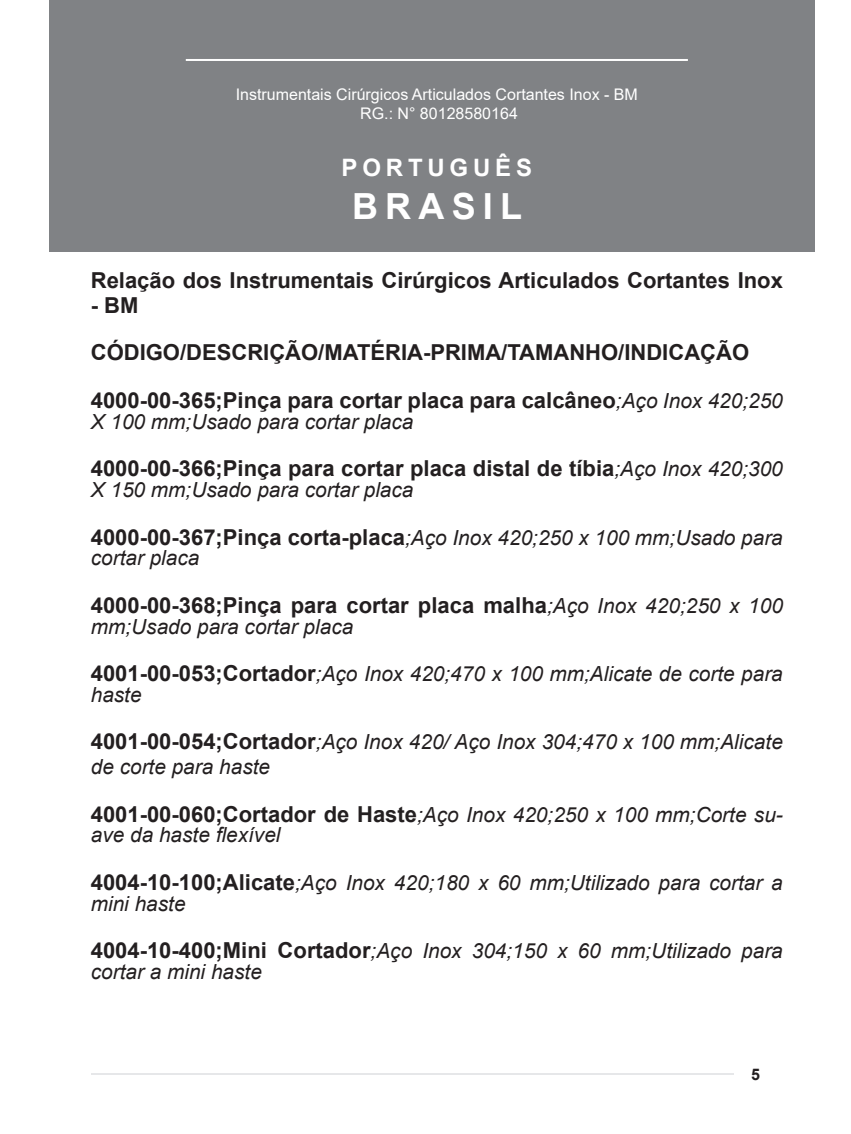
<style>
.page{position:relative;width:851px;height:1134px;background:#fff}
.page>*{position:absolute;margin:0;border:0;box-sizing:border-box;transform-origin:0 0}
.t1{font:700 36px "Arial";letter-spacing:.2em;color:#fff}
.t2{font:700 24px "Arial";letter-spacing:.2em;color:#fff}
.t3{font:700 22px/47.6px "Arial";color:#231f20}
.t4{font:italic 20.8px/20.8px "Arial";color:#231f20}
.t5{font:16px/19.2px "Arial";color:#fff;text-align:center}
.t6{font:700 16px "Arial";color:#231f20}
.s1{font-weight:400;font-style:italic;font-size:20.8px}
.s2{font-weight:700;font-style:normal;font-size:22px}
</style>
<div class="page">
<hr style="left:91px;top:1073px;width:642px;height:2px;background:#e6e7e9">
<div style="left:49px;top:0;width:765px;height:252px;background:#808285"></div>
<hr style="left:186px;top:59px;width:501px;height:2px;background:#fff">
<p class="t5" style="left:236px;top:84px;width:403px">Instrumentais Cirúrgicos Articulados Cortantes Inox - BM<br>RG.: N° 80128580164</p>
<p class="t2" style="left:341px;top:151px;width:192px">PORTUGUÊS</p>
<h1 class="t1" style="left:352px;top:181px;width:171px">BRASIL</h1>
<p class="t3" style="left:91px;top:257px;width:693px">Relação dos Instrumentais Cirúrgicos Articulados Cortantes Inox</p>
<p class="t3" style="left:91px;top:282px;width:693px">- BM<br>CÓDIGO/DESCRIÇÃO/MATÉRIA-PRIMA/TAMANHO/INDICAÇÃO<br>4000-00-365;Pinça para cortar placa para calcâneo<span class="s1">;Aço Inox 420;250</span></p>
<p class="t4" style="left:91px;top:411px;width:324px">X 100 mm;Usado para cortar placa</p>
<p class="t3" style="left:91px;top:445px;width:693px">4000-00-366;Pinça para cortar placa distal de tíbia<span class="s1">;Aço Inox 420;300</span></p>
<p class="t4" style="left:91px;top:480px;width:324px">X 150 mm;Usado para cortar placa</p>
<p class="t4" style="left:91px;top:527px;width:693px"><span class="s2">4000-00-367;Pinça corta-placa</span>;Aço Inox 420;250 x 100 mm;Usado para cortar placa</p>
<p class="t3" style="left:91px;top:581px;width:693px">4000-00-368;Pinça para cortar placa malha<span class="s1">;Aço Inox 420;250 x 100</span></p>
<p class="t4" style="left:91px;top:616px;width:264px">mm;Usado para cortar placa</p>
<p class="t4" style="left:91px;top:664px;width:693px"><span class="s2">4001-00-053;Cortador</span>;Aço Inox 420;470 x 100 mm;Alicate de corte para haste</p>
<p class="t4" style="left:91px;top:730px;width:693px;line-height:24.8px"><span class="s2">4001-00-054;Cortador</span>;Aço Inox 420/ Aço Inox 304;470 x 100 mm;Alicate de corte para haste</p>
<p class="t4" style="left:91px;top:804px;width:693px"><span class="s2">4001-00-060;Cortador de Haste</span>;Aço Inox 420;250 x 100 mm;Corte su&shy;ave da haste flexível</p>
<p class="t4" style="left:91px;top:872px;width:693px"><span class="s2">4004-10-100;Alicate</span>;Aço Inox 420;180 x 60 mm;Utilizado para cortar a mini haste</p>
<p class="t4" style="left:91px;top:941px;width:693px"><span class="s2">4004-10-400;Mini Cortador</span>;Aço Inox 304;150 x 60 mm;Utilizado para cortar a mini haste</p>
<p class="t6" style="left:751px;top:1063px;width:10px">5</p>
</div>
